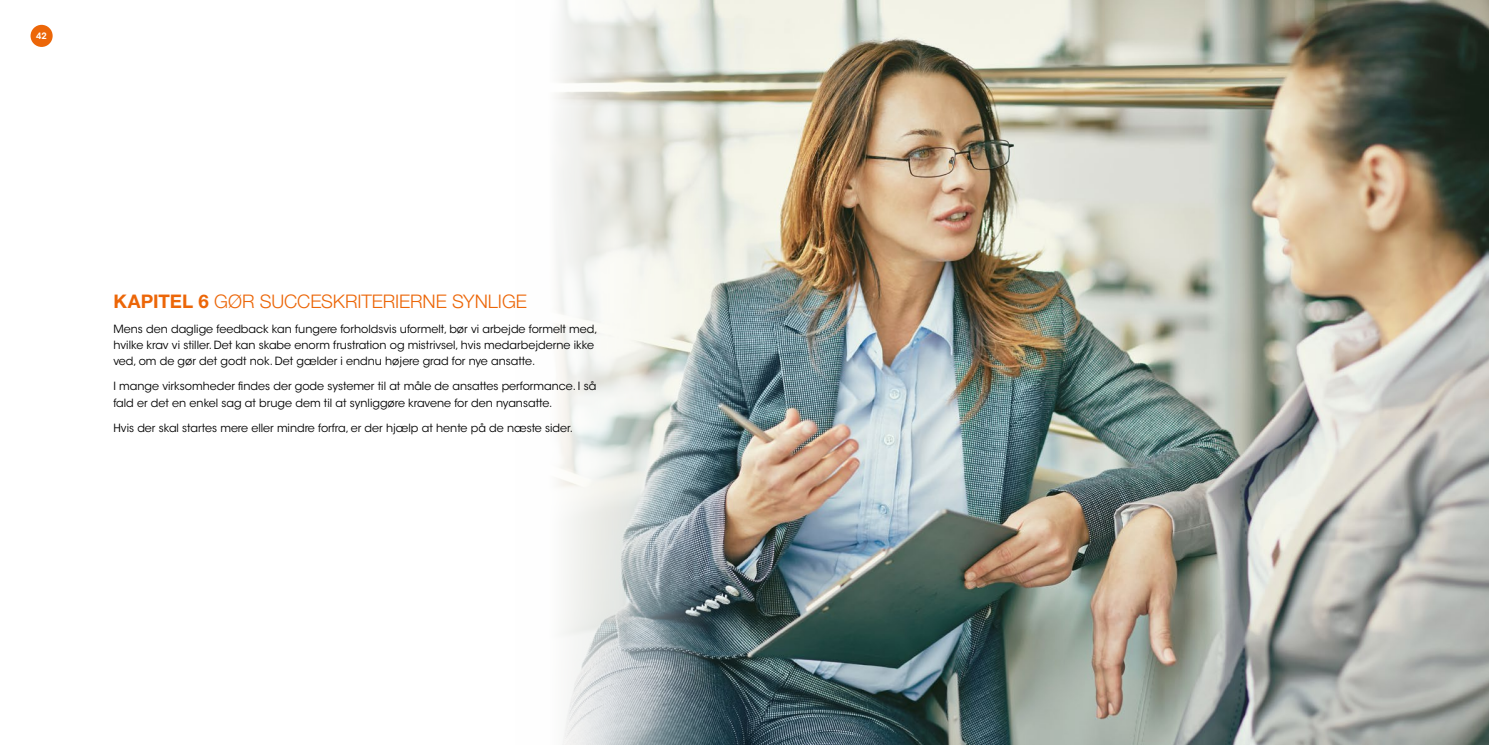
<style>
.page{position:relative;width:1489px;height:745px;background:#fff}
.page>*{position:absolute;margin:0;border:0;box-sizing:border-box;transform-origin:0 0}
.t1{font:300 18.75px "Helvetica Neue LT Std";letter-spacing:-.005em;color:#ec6608}
.t2{font:11.25px/16.2px "ITC Avant Garde Std";color:#000}
.t3{font:600 8.75px "ITC Avant Garde Std";color:#fff}
.s1{font-weight:700}
</style>
<div class="page">
<div style="left:31px;top:25px;width:22px;height:22px;background:#ec6608;border-radius:50%"></div>
<img style="left:556px;top:0;width:932px;height:744px">
<p class="t3" style="left:36px;top:30px;width:12px">42</p>
<h1 class="t1" style="left:113px;top:290px;width:415px"><span class="s1">KAPITEL 6</span> GØR SUCCESKRITERIERNE SYNLIGE</h1>
<p class="t2" style="left:113px;top:320px;width:486px">Mens den daglige feedback kan fungere forholdsvis uformelt, bør vi arbejde formelt med, hvilke krav vi stiller. Det kan skabe enorm frustration og mistrivsel, hvis medarbejderne ikke ved, om de gør det godt nok. Det gælder i endnu højere grad for nye ansatte.</p>
<p class="t2" style="left:113px;top:378px;width:484px">I mange virksomheder findes der gode systemer til at måle de ansattes performance. I så fald er det en enkel sag at bruge dem til at synliggøre kravene for den nyansatte.</p>
<p class="t2" style="left:113px;top:419px;width:461px">Hvis der skal startes mere eller mindre forfra, er der hjælp at hente på de næste sider.</p>
</div>
